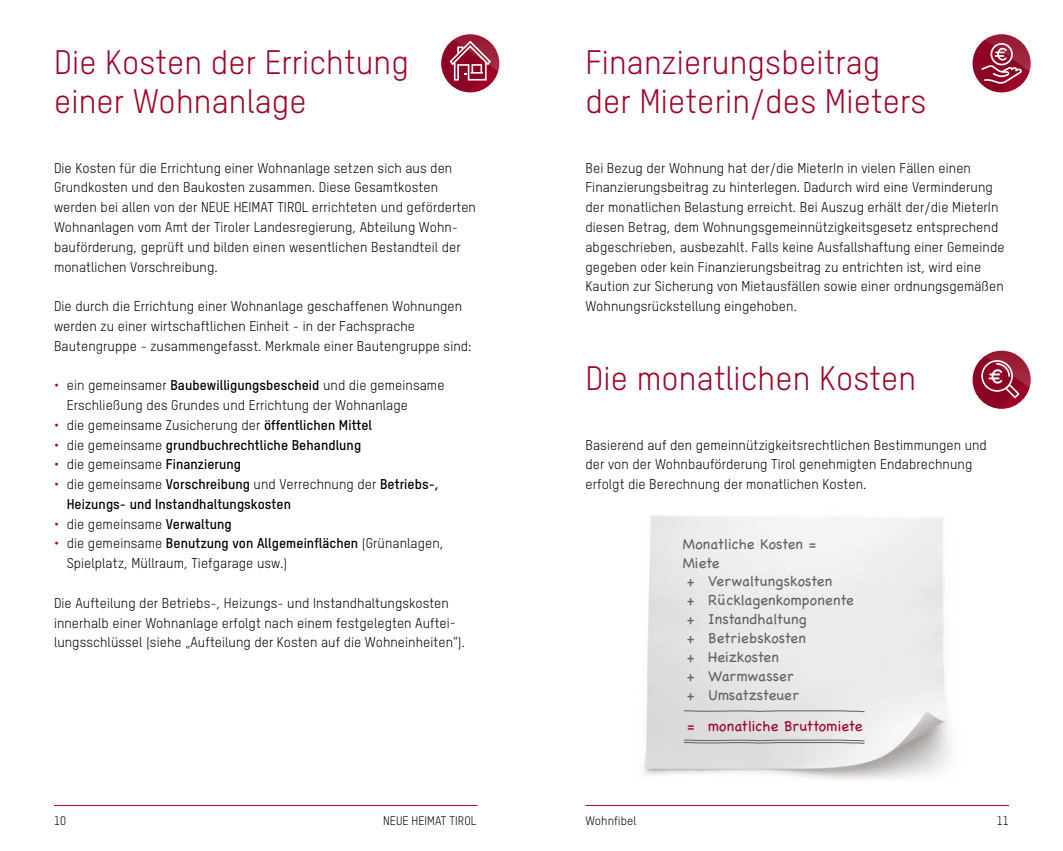
<style>
.page{position:relative;width:1063px;height:851px;background:#fff}
.page>*{position:absolute;margin:0;border:0;box-sizing:border-box;transform-origin:0 0}
.t1{font:33px/39.6px "T Star Regular";letter-spacing:.005em;color:#9d0528}
.t2{font:14.7px/18.9px "Chalkboard";letter-spacing:.005em;color:#636362}
.t3{font:14.7px "Chalkboard";letter-spacing:.005em;color:#9d0528}
.t4{font:13.8px/19.8px "T Star Regular";letter-spacing:.005em;color:#000}
.t5{font:13.8px "T Star Bold";letter-spacing:.005em;color:#000}
.t6{font:12px "T Star Regular";letter-spacing:.005em;color:#000}
.s1{color:#9d0528}
.s2{font-family:"T Star Bold"}
.s3{font-family:"T Star Regular";color:#9d0528}
.s4{font-family:"T Star Regular"}
</style>
<div class="page">
<img style="left:644px;top:515px;width:306px;height:264px">
<svg style="left:683px;top:709px;width:182px;height:3px"></svg>
<svg style="left:683px;top:738px;width:182px;height:6px"></svg>
<svg style="left:441px;top:34px;width:58px;height:58px"></svg>
<div style="left:971px;top:33px;width:61px;height:61px;border:1px solid #fff;border-radius:50%"></div>
<svg style="left:973px;top:34px;width:58px;height:58px"></svg>
<svg style="left:973px;top:350px;width:58px;height:59px"></svg>
<hr style="left:54px;top:805px;width:423px;height:1px;background:#9d0528">
<hr style="left:585px;top:805px;width:424px;height:1px;background:#9d0528">
<h1 class="t1" style="left:54px;top:42px;width:356px">Die Kosten der Errichtung einer Wohnanlage</h1>
<p class="t4" style="left:54px;top:158px;width:424px">Die Kosten für die Errichtung einer Wohnanlage setzen sich aus den Grundkosten und den Baukosten zusammen. Diese Gesamtkosten werden bei allen von der NEUE HEIMAT TIROL errichteten und geförderten Wohnanlagen vom Amt der Tiroler Landesregierung, Abteilung Wohn&shy;bauförderung, geprüft und bilden einen wesentlichen Bestandteil der monatlichen Vorschreibung.</p>
<p class="t4" style="left:54px;top:296px;width:419px">Die durch die Errichtung einer Wohnanlage geschaffenen Wohnungen werden zu einer wirtschaftlichen Einheit - in der Fachsprache<br>Bautengruppe - zusammengefasst. Merkmale einer Bautengruppe sind:</p>
<p class="t4" style="left:67px;top:375px;width:379px;text-indent:-13px"><span class="s1">•</span> ein gemeinsamer <span class="s2">Baubewilligungsbescheid</span> und die gemeinsame<br>Erschließung des Grundes und Errichtung der Wohnanlage</p>
<p class="t4" style="left:54px;top:414px;width:320px"><span class="s1">•</span> die gemeinsame Zusicherung der <span class="s2">öffentlichen Mittel</span></p>
<p class="t5" style="left:54px;top:436px;width:309px"><span class="s3">•</span> <span class="s4">die gemeinsame</span> grundbuchrechtliche Behandlung</p>
<p class="t4" style="left:54px;top:454px;width:189px"><span class="s1">•</span> die gemeinsame <span class="s2">Finanzierung</span></p>
<p class="t4" style="left:54px;top:474px;width:386px"><span class="s1">•</span> die gemeinsame <span class="s2">Vorschreibung</span> und Verrechnung der <span class="s2">Betriebs-,</span></p>
<p class="t5" style="left:67px;top:495px;width:226px">Heizungs- und Instandhaltungskosten</p>
<p class="t4" style="left:54px;top:513px;width:179px"><span class="s1">•</span> die gemeinsame <span class="s2">Verwaltung</span></p>
<p class="t5" style="left:54px;top:535px;width:391px"><span class="s3">•</span> <span class="s4">die gemeinsame</span> Benutzung von Allgemeinflächen <span class="s4">(Grünanlagen,</span></p>
<p class="t4" style="left:67px;top:553px;width:222px">Spielplatz, Müllraum, Tiefgarage usw.)</p>
<p class="t4" style="left:54px;top:592px;width:413px">Die Aufteilung der Betriebs-, Heizungs- und Instandhaltungskosten innerhalb einer Wohnanlage erfolgt nach einem festgelegten Auftei&shy;lungsschlüssel (siehe „Aufteilung der Kosten auf die Wohneinheiten“).</p>
<h1 class="t1" style="left:585px;top:42px;width:343px">Finanzierungsbeitrag der Mieterin/des Mieters</h1>
<p class="t4" style="left:585px;top:158px;width:421px">Bei Bezug der Wohnung hat der/die MieterIn in vielen Fällen einen Finanzierungsbeitrag zu hinterlegen. Dadurch wird eine Verminderung der monatlichen Belastung erreicht. Bei Auszug erhält der/die MieterIn diesen Betrag, dem Wohnungsgemeinnützigkeitsgesetz entsprechend abgeschrieben, ausbezahlt. Falls keine Ausfallshaftung einer Gemeinde gegeben oder kein Finanzierungsbeitrag zu entrichten ist, wird eine Kaution zur Sicherung von Mietausfällen sowie einer ordnungsgemäßen Wohnungsrückstellung eingehoben.</p>
<h1 class="t1" style="left:585px;top:358px;width:332px">Die monatlichen Kosten</h1>
<p class="t4" style="left:585px;top:434px;width:403px">Basierend auf den gemeinnützigkeitsrechtlichen Bestimmungen und der von der Wohnbauförderung Tirol genehmigten Endabrechnung erfolgt die Berechnung der monatlichen Kosten.</p>
<p class="t2" style="left:683px;top:534px;width:173px">Monatliche Kosten =<br>Miete<br>+ Verwaltungskosten<br>+ Rücklagenkomponente + Instandhaltung<br>+ Betriebskosten<br>+ Heizkosten<br>+ Warmwasser<br>+ Umsatzsteuer</p>
<p class="t3" style="left:687px;top:716px;width:177px">= monatliche Bruttomiete</p>
<p class="t6" style="left:54px;top:813px;width:14px">10</p>
<p class="t6" style="left:383px;top:813px;width:95px">NEUE HEIMAT TIROL</p>
<p class="t6" style="left:585px;top:813px;width:52px">Wohnfibel</p>
<p class="t6" style="left:997px;top:813px;width:14px">11</p>
</div>
